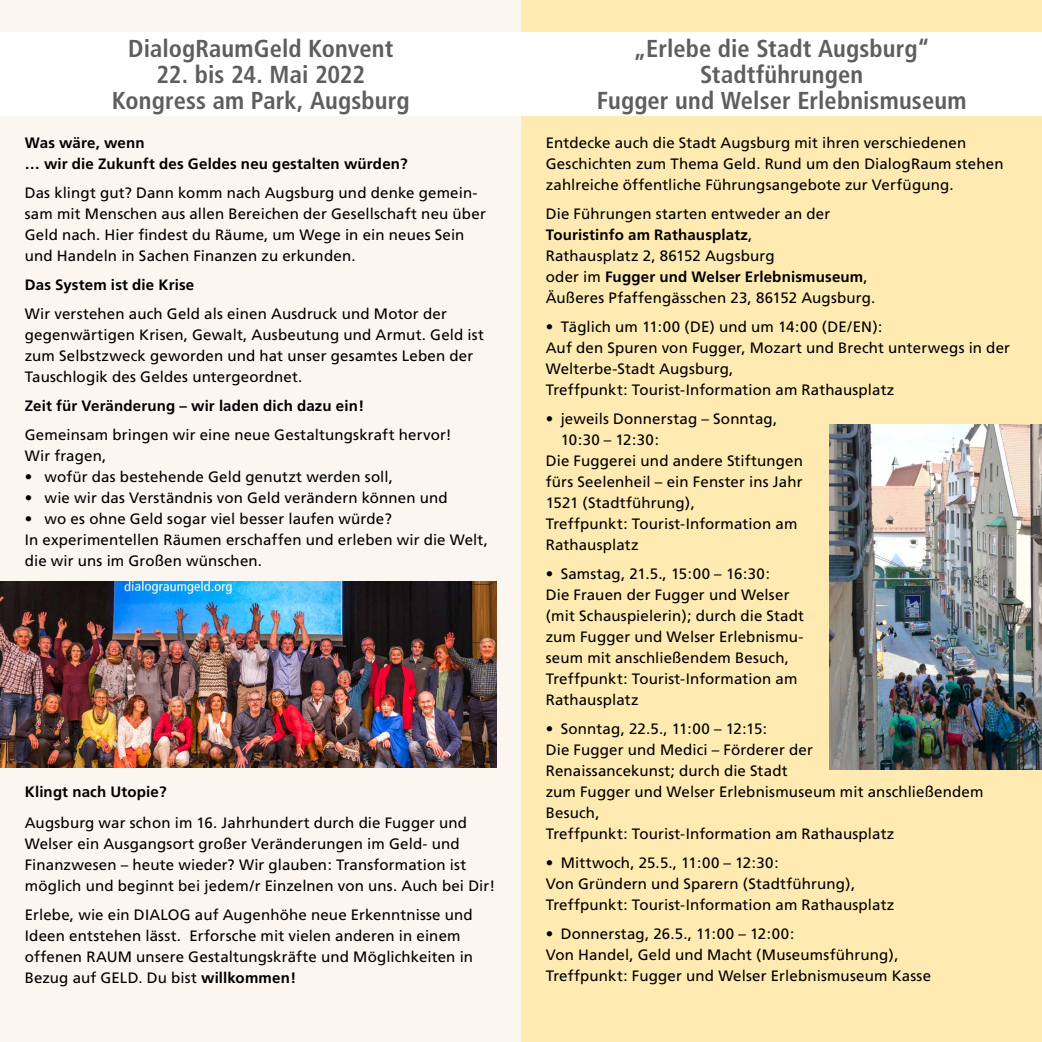
<style>
.page{position:relative;width:1042px;height:1042px;background:#fff}
.page>*{position:absolute;margin:0;border:0;box-sizing:border-box;transform-origin:0 0}
.t1{font:700 condensed 24.5px/26.2px "Frutiger";letter-spacing:.005em;color:#5f5e5e;text-align:center}
.t2{font:15.05px/21px "Frutiger";letter-spacing:.01em;color:#000}
.t3{font:700 15.05px/21px "Frutiger";letter-spacing:.01em;color:#000}
.s1{font-weight:700}
</style>
<div class="page">
<div style="left:0;top:0;width:521px;height:1042px;background:#fbf6ef"></div>
<div style="left:521px;top:0;width:521px;height:1042px;background:#ffebb2"></div>
<img style="left:0;top:582px;width:496px;height:186px">
<div style="left:0;top:32px;width:1042px;height:84px;background:#fff"></div>
<img style="left:829px;top:424px;width:213px;height:345px">
<h1 class="t1" style="left:128px;top:35px;width:267px">DialogRaumGeld Konvent</h1>
<h1 class="t1" style="left:112px;top:61px;width:299px">22. bis 24. Mai 2022<br>Kongress am Park, Augsburg</h1>
<p class="t3" style="left:25px;top:132px;width:384px">Was wäre, wenn<br>… wir die Zukunft des Geldes neu gestalten würden?</p>
<p class="t2" style="left:25px;top:182px;width:462px">Das klingt gut? Dann komm nach Augsburg und denke gemein&shy;sam mit Menschen aus allen Bereichen der Gesellschaft neu über Geld nach. Hier findest du Räume, um Wege in ein neues Sein und Handeln in Sachen Finanzen zu erkunden.</p>
<p class="t3" style="left:25px;top:274px;width:171px">Das System ist die Krise</p>
<p class="t2" style="left:25px;top:303px;width:461px">Wir verstehen auch Geld als einen Ausdruck und Motor der gegenwärtigen Krisen, Gewalt, Ausbeutung und Armut. Geld ist zum Selbstzweck geworden und hat unser gesamtes Leben der Tauschlogik des Geldes untergeordnet.</p>
<p class="t3" style="left:25px;top:395px;width:341px">Zeit für Veränderung – wir laden dich dazu ein!</p>
<p class="t2" style="left:25px;top:424px;width:428px">Gemeinsam bringen wir eine neue Gestaltungskraft hervor!<br>Wir fragen,</p>
<p class="t2" style="left:25px;top:466px;width:370px">• wofür das bestehende Geld genutzt werden soll,</p>
<p class="t2" style="left:25px;top:487px;width:424px">• wie wir das Verständnis von Geld verändern können und</p>
<p class="t2" style="left:25px;top:508px;width:465px">• wo es ohne Geld sogar viel besser laufen würde?<br>In experimentellen Räumen erschaffen und erleben wir die Welt, die wir uns im Großen wünschen.</p>
<p class="t3" style="left:25px;top:781px;width:143px">Klingt nach Utopie?</p>
<p class="t2" style="left:25px;top:812px;width:472px">Augsburg war schon im 16. Jahrhundert durch die Fugger und Welser ein Ausgangsort großer Veränderungen im Geld- und Finanzwesen – heute wieder? Wir glauben: Transformation ist möglich und beginnt bei jedem/r Einzelnen von uns. Auch bei Dir!</p>
<p class="t2" style="left:25px;top:904px;width:450px">Erlebe, wie ein DIALOG auf Augenhöhe neue Erkenntnisse und Ideen entstehen lässt. Erforsche mit vielen anderen in einem offenen RAUM unsere Gestaltungskräfte und Möglichkeiten in Bezug auf GELD. Du bist <span class="s1">willkommen!</span></p>
<h1 class="t1" style="left:597px;top:35px;width:371px">„Erlebe die Stadt Augsburg“<br>Stadtführungen<br>Fugger und Welser Erlebnismuseum</h1>
<p class="t2" style="left:546px;top:132px;width:459px">Entdecke auch die Stadt Augsburg mit ihren verschiedenen<br>Geschichten zum Thema Geld. Rund um den DialogRaum stehen zahlreiche öffentliche Führungsangebote zur Verfügung.</p>
<p class="t2" style="left:546px;top:203px;width:331px">Die Führungen starten entweder an der <span class="s1">Touristinfo am Rathausplatz</span>,<br>Rathausplatz 2, 86152 Augsburg<br>oder im <span class="s1">Fugger und Welser Erlebnismuseum</span>, Äußeres Pfaffengässchen 23, 86152 Augsburg.</p>
<p class="t2" style="left:546px;top:316px;width:466px">• Täglich um 11:00 (DE) und um 14:00 (DE/EN):<br>Auf den Spuren von Fugger, Mozart und Brecht unterwegs in der Welterbe-Stadt Augsburg,<br>Treffpunkt: Tourist-Information am Rathausplatz</p>
<p class="t2" style="left:546px;top:408px;width:233px">• jeweils Donnerstag – Sonntag,</p>
<p class="t2" style="left:561px;top:429px;width:100px">10:30 – 12:30:</p>
<p class="t2" style="left:546px;top:450px;width:259px">Die Fuggerei und andere Stiftungen</p>
<p class="t2" style="left:546px;top:471px;width:258px">fürs Seelenheil – ein Fenster ins Jahr</p>
<p class="t2" style="left:546px;top:492px;width:151px">1521 (Stadtführung),</p>
<p class="t2" style="left:546px;top:513px;width:253px">Treffpunkt: Tourist-Information am</p>
<p class="t2" style="left:546px;top:534px;width:94px">Rathausplatz</p>
<p class="t2" style="left:546px;top:563px;width:260px">• Samstag, 21.5., 15:00 – 16:30:<br>Die Frauen der Fugger und Welser (mit Schauspielerin); durch die Stadt zum Fugger und Welser Erlebnismu&shy;seum mit anschließendem Besuch,<br>Treffpunkt: Tourist-Information am<br>Rathausplatz</p>
<p class="t2" style="left:546px;top:718px;width:439px">• Sonntag, 22.5., 11:00 – 12:15:<br>Die Fugger und Medici – Förderer der<br>Renaissancekunst; durch die Stadt<br>zum Fugger und Welser Erlebnismuseum mit anschließendem Besuch,<br>Treffpunkt: Tourist-Information am Rathausplatz</p>
<p class="t2" style="left:546px;top:852px;width:350px">• Mittwoch, 25.5., 11:00 – 12:30:<br>Von Gründern und Sparern (Stadtführung),<br>Treffpunkt: Tourist-Information am Rathausplatz</p>
<p class="t2" style="left:546px;top:923px;width:387px">• Donnerstag, 26.5., 11:00 – 12:00:<br>Von Handel, Geld und Macht (Museumsführung),<br>Treffpunkt: Fugger und Welser Erlebnismuseum Kasse</p>
</div>
